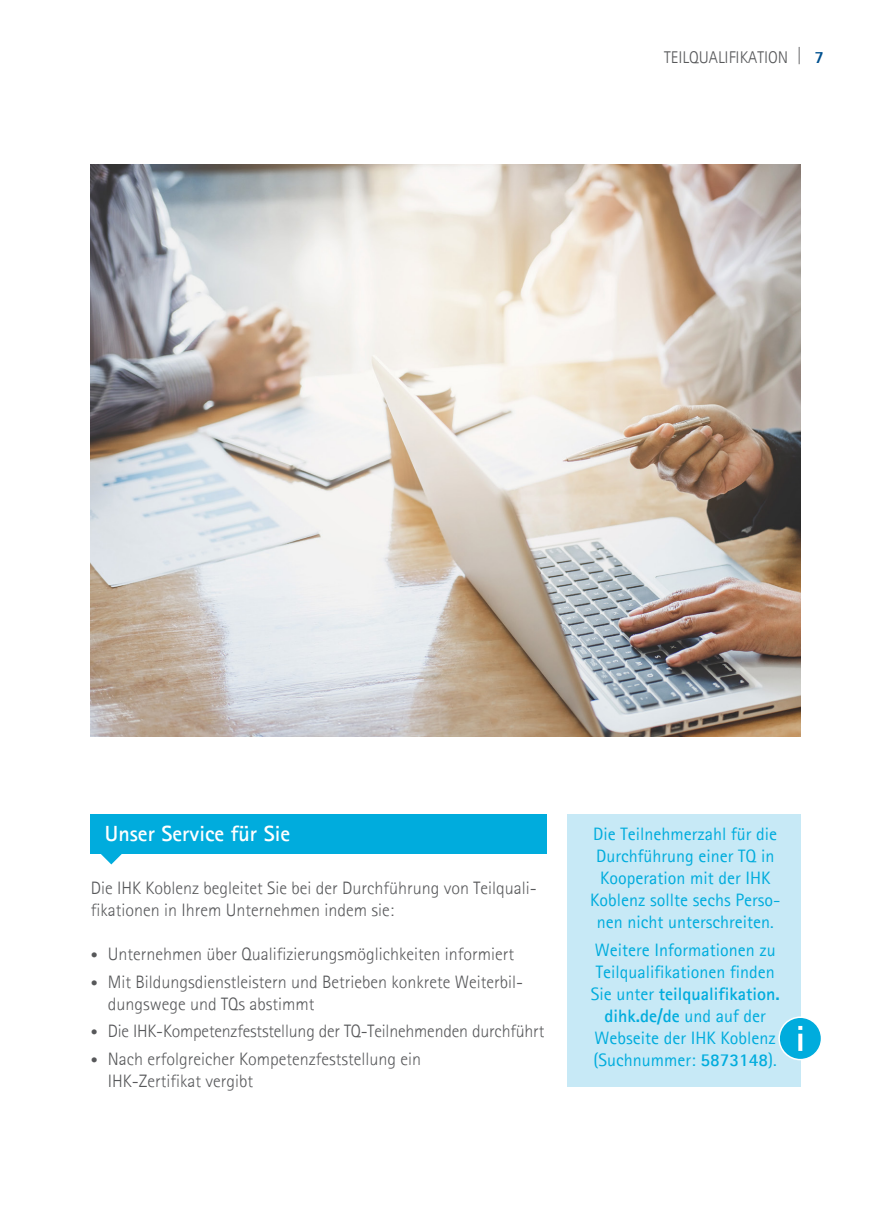
<style>
.page{position:relative;width:879px;height:1225px;background:#fff}
.page>*{position:absolute;margin:0;border:0;box-sizing:border-box;transform-origin:0 0}
.t1{font:700 22px "Agfa Rotis Sans Serif";color:#fff}
.t2{font:300 18px/22px "Agfa Rotis Sans Serif";color:#57585a}
.t3{font:18px/22px "Agfa Rotis Sans Serif";color:#00acdd;text-align:center}
.Reiter_linksbündig{font:300 17px "Agfa Rotis Sans Serif";color:#57585a}
.s1{font-family:"Agfa Rotis Serif";font-weight:400}
.s2{font-weight:800;color:#005190}
.s3{font-weight:400;font-size:14px}
.s4{font-weight:700}
</style>
<div class="page">
<div style="left:91px;top:814px;width:456px;height:39px;background:#00acdd"></div>
<svg style="left:95px;top:853px;width:32px;height:11px"></svg>
<div style="left:567px;top:814px;width:233px;height:272px;background:#c7e9f6"></div>
<div style="left:779px;top:1017px;width:42px;height:42px;background:#00acdd;border-radius:50%"></div>
<div style="left:778px;top:1016px;width:44px;height:44px;border:2px solid #fff;border-radius:50%"></div>
<svg style="left:798px;top:1033px;width:4px;height:18px"></svg>
<svg style="left:798px;top:1026px;width:4px;height:4px"></svg>
<img style="left:91px;top:164px;width:709px;height:572px">
<p class="Reiter_linksbündig" style="left:664px;top:48px;width:161px">TEILQUALIFIKATION <span class="s1">|</span> <span class="s2">7</span></p>
<p class="t1" style="left:105px;top:819px;width:187px">Unser Service für Sie</p>
<p class="t2" style="left:91px;top:876px;width:448px">Die IHK Koblenz begleitet Sie bei der Durchführung von Teilquali&shy;fikationen in Ihrem Unternehmen indem sie:</p>
<p class="t2" style="left:91px;top:942px;width:425px"><span class="s3">•</span> Unternehmen über Qualifizierungsmöglichkeiten informiert</p>
<p class="t2" style="left:108px;top:970px;width:417px;text-indent:-17px"><span class="s3">•</span> Mit Bildungsdienstleistern und Betrieben konkrete Weiterbil&shy;dungswege und TQs abstimmt</p>
<p class="t2" style="left:91px;top:1020px;width:455px"><span class="s3">•</span> Die IHK-Kompetenzfeststellung der TQ-Teilnehmenden durchführt</p>
<p class="t2" style="left:108px;top:1047px;width:315px;text-indent:-17px"><span class="s3">•</span> Nach erfolgreicher Kompetenzfeststellung ein<br>IHK-Zertifikat vergibt</p>
<p class="t3" style="left:590px;top:822px;width:192px">Die Teilnehmerzahl für die<br>Durchführung einer TQ in<br>Kooperation mit der IHK<br>Koblenz sollte sechs Perso&shy;nen nicht unterschreiten.</p>
<p class="t3" style="left:591px;top:938px;width:190px">Weitere Informationen zu<br>Teilqualifikationen finden<br>Sie unter <span class="s4">teilqualifikation. dihk.de/de</span> und auf der<br>Webseite der IHK Koblenz (Suchnummer: <span class="s4">5873148</span>).</p>
</div>
